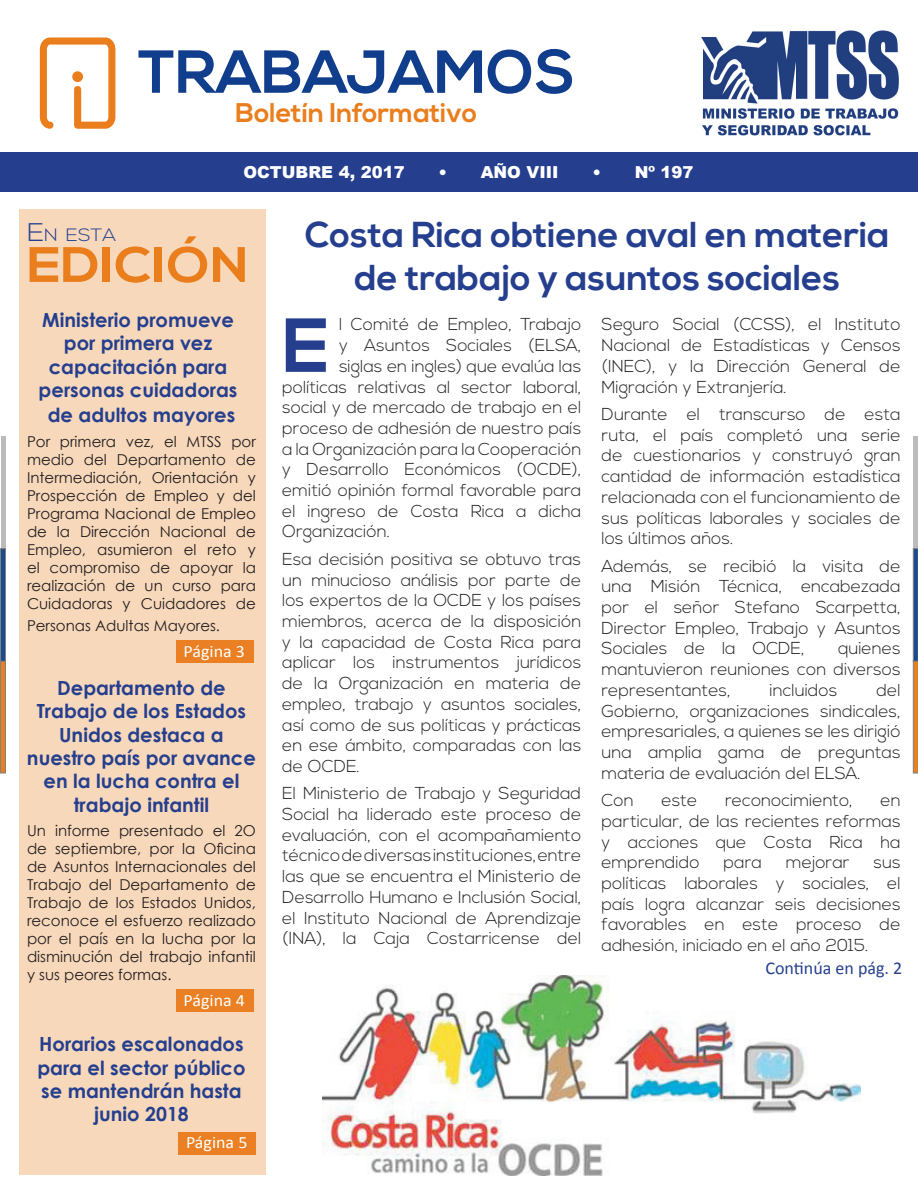
<style>
.page{position:relative;width:918px;height:1188px;background:#fff}
.page>*{position:absolute;margin:0;border:0;box-sizing:border-box;transform-origin:0 0}
.t1{font:700 76.35px "Nexa";color:#253f8e}
.t2{font:700 49.65px "Nexa";letter-spacing:.005em;color:#ea7e1d;scale:1.1 1}
.t3{font:700 36px/43.2px "Nexa";color:#253f8e;text-align:center}
.t4{font:700 27px "Nexa";color:#ea7e1d}
.t5{font:700 19.5px/23.4px "Century Gothic";color:#253f8e;text-align:center}
.t6{font:18px "Calibri";color:#253f8e}
.t7{font:300 17.85px "Nexa";color:#253f8e;scale:1.1 1}
.t8{font:300 17.25px/20.7px "Nexa";color:#231f20;text-align:justify}
.t9{font:17.25px "Calibri";color:#fff;scale:1.04 1}
.t10{font:900 16.5px "Arial";color:#fff}
.t11{font:15px/18px "Century Gothic";color:#231f20;text-align:justify}
.s1{font-family:"Palatino";font-weight:400}
.s2{font-size:25.5px}
</style>
<div class="page">
<svg style="left:139px;top:50px;width:343px;height:44px"></svg>
<svg style="left:488px;top:49px;width:84px;height:45px"></svg>
<svg style="left:40px;top:37px;width:75px;height:92px"></svg>
<div style="left:72px;top:71px;width:11px;height:11px;background:#ea7e1d;border-radius:50%"></div>
<div style="left:0;top:152px;width:918px;height:40px;background:#253f8e"></div>
<svg style="left:0;top:661px;width:6px;height:112px"></svg>
<svg style="left:0;top:548px;width:6px;height:113px"></svg>
<hr style="left:1px;top:436px;width:4px;height:113px;background:#bcbbbc">
<svg style="left:913px;top:661px;width:5px;height:112px"></svg>
<svg style="left:913px;top:549px;width:5px;height:112px"></svg>
<div style="left:913px;top:436px;width:5px;height:113px;background:#bcbbbc"></div>
<div style="left:19px;top:209px;width:247px;height:966px;background:#f8d8bb"></div>
<div style="left:179px;top:1132px;width:77px;height:23px;background:#ea8023"></div>
<div style="left:176px;top:989px;width:78px;height:23px;background:#ea8023"></div>
<div style="left:176px;top:640px;width:78px;height:23px;background:#ea8023"></div>
<img style="left:701px;top:30px;width:198px;height:106px">
<img style="left:322px;top:976px;width:538px;height:199px">
<h3 class="t4" style="left:236px;top:97px;width:243px">Boletín Informativo</h3>
<p class="t10" style="left:243px;top:160px;width:163px">OCTUBRE 4, 2017</p>
<p class="t10" style="left:438px;top:160px;width:122px"><span class="s1">•</span> AÑO VIII</p>
<p class="t10" style="left:592px;top:160px;width:103px"><span class="s1">•</span> Nº 197</p>
<p class="t7" style="left:27px;top:225px;width:83px"><span class="s2">E</span>N ESTA</p>
<h2 class="t2" style="left:27px;top:236px;width:203px">EDICIÓN</h2>
<p class="t5" style="left:39px;top:307px;width:200px">Ministerio promueve por primera vez capacitación para personas cuidadoras</p>
<p class="t5" style="left:48px;top:403px;width:189px">de adultos mayores</p>
<p class="t11" style="left:27px;top:433px;width:230px">Por primera vez, el MTSS por medio del Departamento de Intermediación, Orientación y Prospección de Empleo y del Programa Nacional de Empleo de la Dirección Nacional de Empleo, asumieron el reto y el compromiso de apoyar la realización de un curso para Cuidadoras y Cuidadores de</p>
<p class="t11" style="left:27px;top:616px;width:195px">Personas Adultas Mayores.</p>
<p class="t9" style="left:184px;top:640px;width:61px">Página 3</p>
<p class="t5" style="left:27px;top:675px;width:230px">Departamento de<br>Trabajo de los Estados<br>Unidos destaca a nuestro país por avance en la lucha contra el trabajo infantil</p>
<p class="t11" style="left:27px;top:822px;width:230px">Un informe presentado el 2O de septiembre, por la Oficina de Asuntos Internacionales del Trabajo del Departamento de Trabajo de los Estados Unidos, reconoce el esfuerzo realizado por el país en la lucha por la disminución del trabajo infantil y sus peores formas.</p>
<p class="t9" style="left:184px;top:989px;width:61px">Página 4</p>
<p class="t5" style="left:37px;top:1031px;width:210px">Horarios escalonados para el sector público se mantendrán hasta junio 2018</p>
<p class="t9" style="left:186px;top:1132px;width:61px">Página 5</p>
<h3 class="t3" style="left:305px;top:214px;width:586px">Costa Rica obtiene aval en materia de trabajo y asuntos sociales</h3>
<h1 class="t1" style="left:282px;top:301px;width:49px">E</h1>
<p class="t8" style="left:339px;top:315px;width:244px">l Comité de Empleo, Trabajo</p>
<p class="t8" style="left:602px;top:315px;width:301px">Seguro Social (CCSS), el Instituto Nacional de Estadísticas y Censos (INEC), y la Dirección General de Migración y Extranjería.</p>
<p class="t8" style="left:602px;top:405px;width:301px">Durante el transcurso de esta ruta, el país completó una serie de cuestionarios y construyó gran cantidad de información estadística relacionada con el funcionamiento de sus políticas laborales y sociales de los últimos años.</p>
<p class="t8" style="left:602px;top:556px;width:301px">Además, se recibió la visita de una Misión Técnica, encabezada por el señor Stefano Scarpetta, Director Empleo, Trabajo y Asuntos Sociales de la OCDE,</p>
<p class="t8" style="left:339px;top:336px;width:244px">y Asuntos Sociales (ELSA,</p>
<p class="t8" style="left:339px;top:356px;width:244px">siglas en ingles) que evalúa las</p>
<p class="t8" style="left:282px;top:377px;width:301px">políticas relativas al sector laboral,</p>
<p class="t8" style="left:282px;top:398px;width:301px">social y de mercado de trabajo en el</p>
<p class="t8" style="left:282px;top:418px;width:301px">proceso de adhesión de nuestro país</p>
<p class="t8" style="left:282px;top:439px;width:301px">a la Organización para la Cooperación</p>
<p class="t8" style="left:282px;top:460px;width:301px">y Desarrollo Económicos (OCDE),</p>
<p class="t8" style="left:282px;top:481px;width:301px">emitió opinión formal favorable para</p>
<p class="t8" style="left:282px;top:501px;width:301px">el ingreso de Costa Rica a dicha</p>
<p class="t8" style="left:282px;top:522px;width:109px">Organización.</p>
<p class="t8" style="left:282px;top:549px;width:301px">Esa decisión positiva se obtuvo tras un minucioso análisis por parte de los expertos de la OCDE y los países miembros, acerca de la disposición y la capacidad de Costa Rica para aplicar los instrumentos jurídicos de la Organización en materia de empleo, trabajo y asuntos sociales, así como de sus políticas y prácticas en ese ámbito, comparadas con las de OCDE.</p>
<p class="t8" style="left:282px;top:784px;width:301px">El Ministerio de Trabajo y Seguridad Social ha liderado este proceso de evaluación, con el acompañamiento técnico de diversas instituciones, entre las que se encuentra el Ministerio de Desarrollo Humano e Inclusión Social, el Instituto Nacional de Aprendizaje (INA), la Caja Costarricense del</p>
<p class="t8" style="left:602px;top:639px;width:301px;text-indent:236px">quienes mantuvieron reuniones con diversos representantes,</p>
<p class="t8" style="left:770px;top:680px;width:69px">incluidos</p>
<p class="t8" style="left:602px;top:680px;width:301px;text-indent:275px">del Gobierno, organizaciones sindicales, empresariales, a quienes se les dirigió una amplia gama de preguntas materia de evaluación del ELSA.</p>
<p class="t8" style="left:602px;top:791px;width:34px">Con</p>
<p class="t8" style="left:661px;top:791px;width:37px">este</p>
<p class="t8" style="left:725px;top:791px;width:129px">reconocimiento,</p>
<p class="t8" style="left:602px;top:791px;width:301px;text-indent:279px">en particular, de las recientes reformas y acciones que Costa Rica ha emprendido</p>
<p class="t8" style="left:724px;top:853px;width:40px">para</p>
<p class="t8" style="left:786px;top:853px;width:65px">mejorar</p>
<p class="t8" style="left:602px;top:853px;width:301px;text-indent:272px">sus políticas laborales y sociales, el país logra alcanzar seis decisiones favorables en este proceso de adhesión, iniciado en el año 2015.</p>
<p class="t6" style="left:766px;top:956px;width:138px">Continúa en pág. 2</p>
</div>
